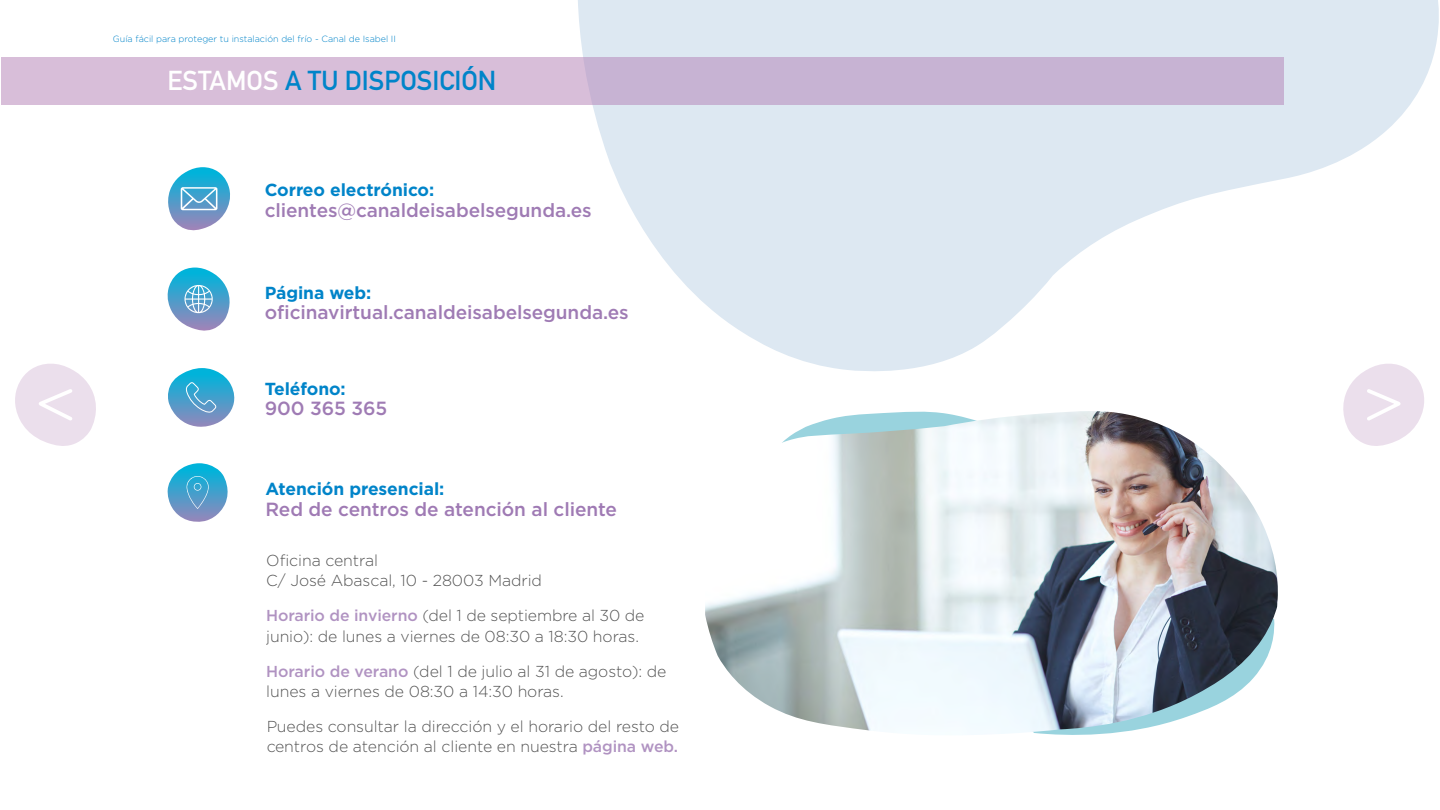
<style>
.page{position:relative;width:1440px;height:810px;background:#fff}
.page>*{position:absolute;margin:0;border:0;box-sizing:border-box;transform-origin:0 0}
.t1{font:700 27px "DIN Alternate";color:#0084c9}
.t2{font:500 19.05px "Gotham";letter-spacing:-.005em;color:#9f7bb4}
.t3{font:500 19.05px "Gotham";letter-spacing:-.005em;color:#9f7ab4}
.t4{font:700 17.48px "Gotham";letter-spacing:-.005em;color:#0084c9}
.t5{font:300 15.83px/20.6px "Gotham";letter-spacing:-.005em;color:rgb(0 0 0/.82)}
.t6{font:300 9px "Gotham";color:#0084c9}
.s1{color:#fff}
.s2{font-weight:500;color:#9f7bb4}
</style>
<div class="page">
<svg style="left:578px;top:0;width:861px;height:371px;fill:#dde8f2"></svg>
<div style="left:1px;top:57px;width:1283px;height:47px;background:linear-gradient(to right,#dbc0da,#c2b0d1)"></div>
<svg style="left:168px;top:167px;width:62px;height:64px"></svg>
<svg style="left:167px;top:268px;width:63px;height:63px"></svg>
<svg style="left:168px;top:368px;width:67px;height:59px"></svg>
<svg style="left:167px;top:463px;width:61px;height:59px"></svg>
<img style="left:705px;top:411px;width:573px;height:324px">
<svg style="left:1343px;top:364px;width:81px;height:82px"></svg>
<svg style="left:15px;top:364px;width:81px;height:82px"></svg>
<p class="t6" style="left:113px;top:34px;width:285px">Guía fácil para proteger tu instalación del frío - Canal de Isabel II</p>
<h1 class="t1" style="left:168px;top:60px;width:330px"><span class="s1">ESTAMOS</span> A TU DISPOSICIÓN</h1>
<p class="t4" style="left:265px;top:179px;width:171px">Correo electrónico:</p>
<p class="t2" style="left:265px;top:198px;width:329px">clientes@canaldeisabelsegunda.es</p>
<p class="t4" style="left:265px;top:281px;width:108px">Página web:</p>
<p class="t2" style="left:265px;top:300px;width:365px">oficinavirtual.canaldeisabelsegunda.es</p>
<p class="t4" style="left:265px;top:377px;width:83px">Teléfono:</p>
<p class="t2" style="left:265px;top:396px;width:124px">900 365 365</p>
<p class="t4" style="left:265px;top:478px;width:180px">Atención presencial:</p>
<p class="t3" style="left:265px;top:497px;width:353px">Red de centros de atención al cliente</p>
<p class="t5" style="left:266px;top:550px;width:277px">Oficina central<br>C/ José Abascal, 10 - 28003 Madrid</p>
<p class="t5" style="left:266px;top:605px;width:380px"><span class="s2">Horario de invierno</span> (del 1 de septiembre al 30 de junio): de lunes a viernes de 08:30 a 18:30 horas.</p>
<p class="t5" style="left:266px;top:661px;width:402px"><span class="s2">Horario de verano</span> (del 1 de julio al 31 de agosto): de lunes a viernes de 08:30 a 14:30 horas.</p>
<p class="t5" style="left:266px;top:716px;width:414px">Puedes consultar la dirección y el horario del resto de centros de atención al cliente en nuestra <span class="s2">página web.</span></p>
</div>
